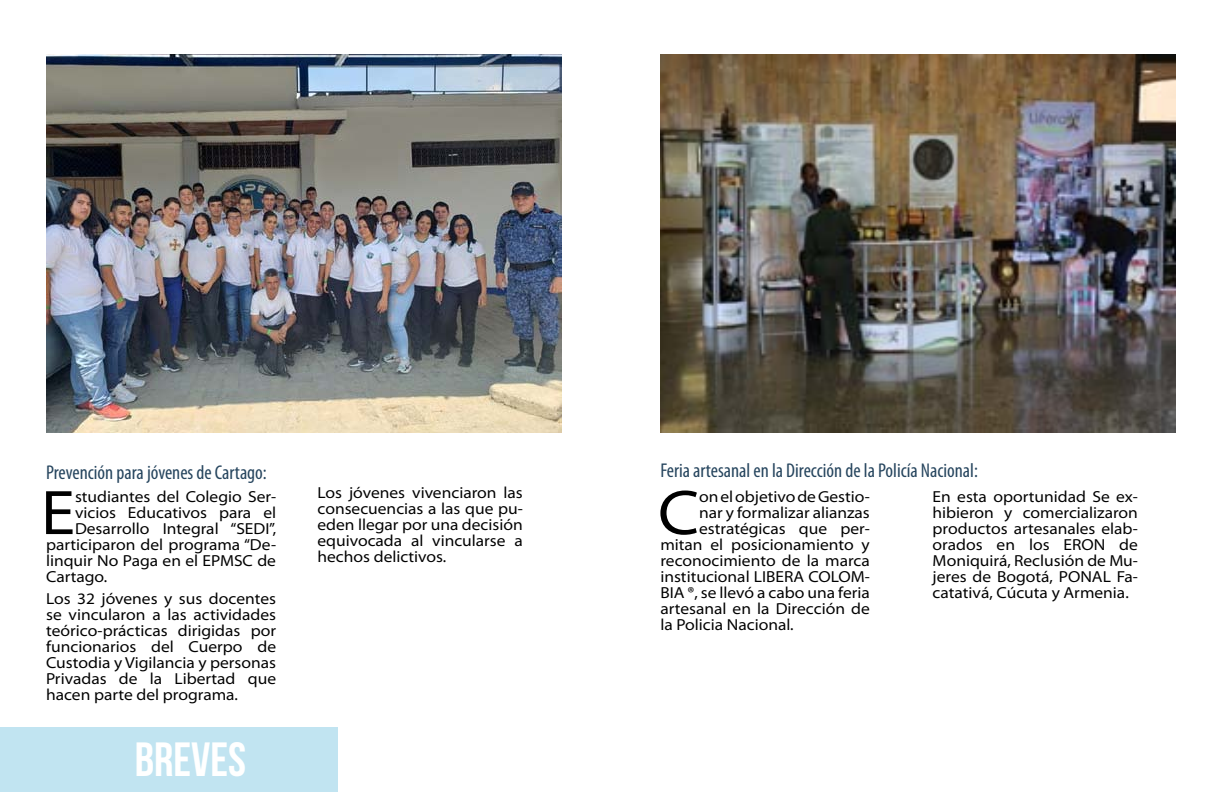
<style>
.page{position:relative;width:1224px;height:792px;background:#fff}
.page>*{position:absolute;margin:0;border:0;box-sizing:border-box;transform-origin:0 0}
.t1{font:semi-expanded 63.5px "Myriad Pro";color:#000}
.t2{font:700 48px "Bebas Neue";color:#fff}
.t3{font:condensed 20px "Myriad Pro";color:#26455e}
.t4{font:semi-expanded 16px/16px "Myriad Pro";color:#000;text-align:justify}
</style>
<div class="page">
<div style="left:0;top:728px;width:338px;height:64px;background:#c1e4f1"></div>
<img style="left:46px;top:54px;width:515px;height:379px">
<img style="left:660px;top:54px;width:515px;height:379px">
<p class="t3" style="left:46px;top:461px;width:222px">Prevención para jóvenes de Cartago:</p>
<h1 class="t1" style="left:41px;top:478px;width:36px">E</h1>
<p class="t4" style="left:75px;top:489px;width:203px">studiantes del Colegio Ser-</p>
<p class="t4" style="left:75px;top:505px;width:203px">vicios Educativos para el</p>
<p class="t4" style="left:75px;top:521px;width:203px">Desarrollo Integral “SEDI”,</p>
<p class="t4" style="left:46px;top:537px;width:232px">participaron del programa “De-</p>
<p class="t4" style="left:46px;top:553px;width:231px">linquir No Paga en el EPMSC de</p>
<p class="t4" style="left:46px;top:569px;width:63px">Cartago.</p>
<p class="t4" style="left:46px;top:591px;width:232px">Los 32 jóvenes y sus docentes se vincularon a las actividades teórico-prácticas dirigidas por funcionarios del Cuerpo de Custodia y Vigilancia y personas Privadas de la Libertad que hacen parte del programa.</p>
<p class="t4" style="left:317px;top:485px;width:207px">Los jóvenes vivenciaron las consecuencias a las que pu&shy;eden llegar por una decisión equivocada al vincularse a hechos delictivos.</p>
<p class="t3" style="left:660px;top:459px;width:319px">Feria artesanal en la Dirección de la Policía Nacional:</p>
<p class="t4" style="left:933px;top:489px;width:207px">En esta oportunidad Se ex&shy;hibieron y comercializaron productos artesanales elab&shy;orados en los ERON de Moniquirá, Reclusión de Mu&shy;jeres de Bogotá, PONAL Fa&shy;catativá, Cúcuta y Armenia.</p>
<h1 class="t1" style="left:658px;top:478px;width:43px">C</h1>
<p class="t4" style="left:699px;top:489px;width:172px">on el objetivo de Gestio-</p>
<p class="t4" style="left:699px;top:505px;width:172px">nar y formalizar alianzas</p>
<p class="t4" style="left:699px;top:521px;width:172px">estratégicas que per-</p>
<p class="t4" style="left:660px;top:537px;width:211px">mitan el posicionamiento y</p>
<p class="t4" style="left:660px;top:553px;width:211px">reconocimiento de la marca</p>
<p class="t4" style="left:660px;top:569px;width:211px">institucional LIBERA COLOM-</p>
<p class="t4" style="left:660px;top:585px;width:211px">BIA ®, se llevó a cabo una feria</p>
<p class="t4" style="left:660px;top:601px;width:211px">artesanal en la Dirección de</p>
<p class="t4" style="left:660px;top:617px;width:135px">la Policia Nacional.</p>
<h2 class="t2" style="left:135px;top:734px;width:113px">BREVES</h2>
</div>
